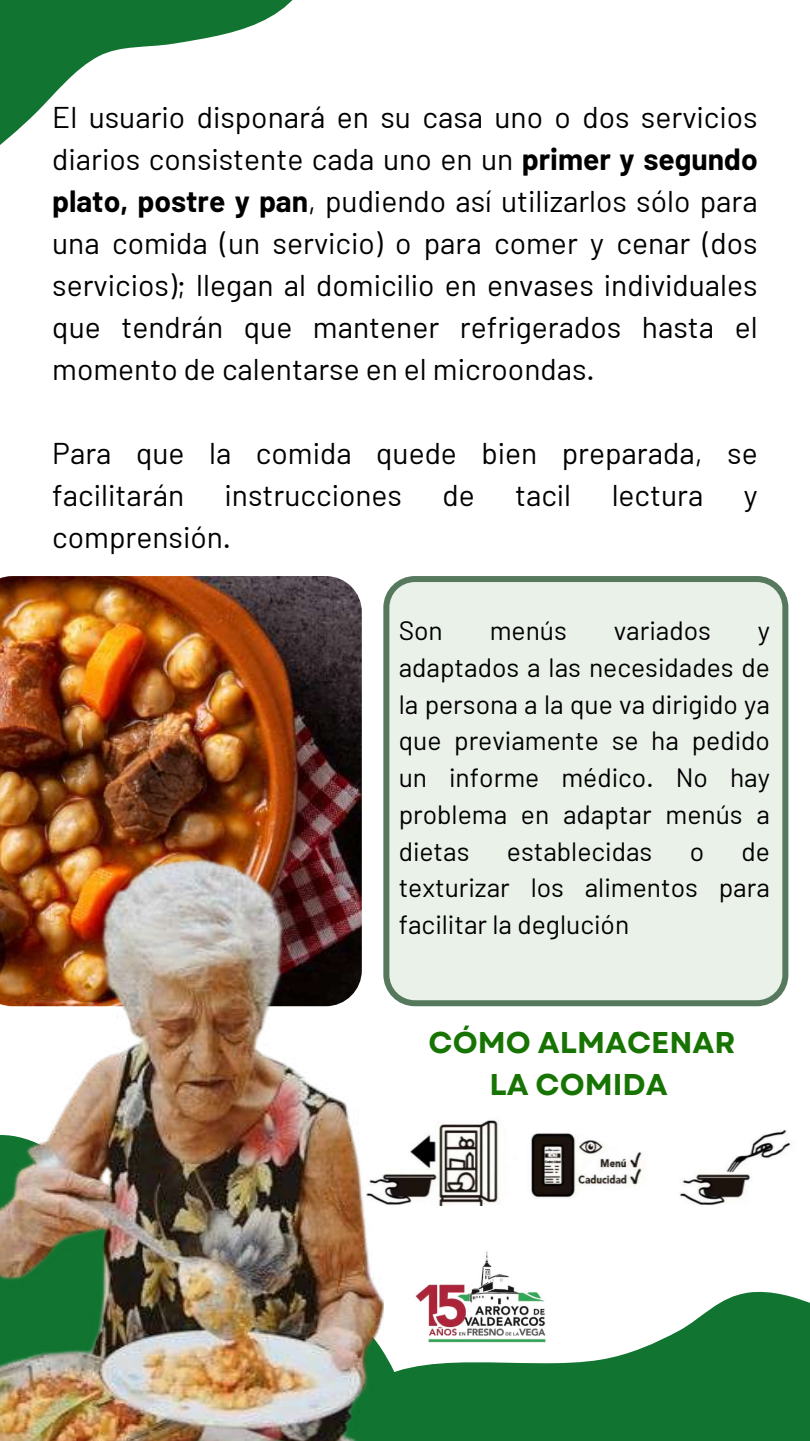
<style>
.page{position:relative;width:810px;height:1441px;background:#fff}
.page>*{position:absolute;margin:0;border:0;box-sizing:border-box;transform-origin:0 0}
.t1{font:30px/42px "Barlow";color:#000;text-align:justify}
.t2{font:700 30px/42px "Garet";color:#177402;text-align:center}
.t3{font:26.5px/36.8px "Barlow";color:#000;text-align:justify}
.s1{font-weight:700}
</style>
<div class="page">
<img style="left:0;top:576px;width:362px;height:270px">
<div style="left:383px;top:576px;width:405px;height:429px;background:#eaf1e9"></div>
<svg style="left:384px;top:1120px;width:426px;height:320px"></svg>
<svg style="left:0;top:0;width:293px;height:145px"></svg>
<img style="left:412px;top:1248px;width:145px;height:96px">
<img style="left:0;top:846px;width:384px;height:594px">
<p class="t1" style="left:52px;top:95px;width:707px">El usuario disponará en su casa uno o dos servicios diarios consistente cada uno en un <span class="s1">primer y segundo plato, postre y pan</span>, pudiendo así utilizarlos sólo para una comida (un servicio) o para comer y cenar (dos servicios); llegan al domicilio en envases individuales que tendrán que mantener refrigerados hasta el momento de calentarse en el microondas.</p>
<p class="t1" style="left:52px;top:431px;width:707px">Para que la comida quede bien preparada, se facilitarán</p>
<p class="t1" style="left:225px;top:473px;width:179px">instrucciones</p>
<p class="t1" style="left:442px;top:473px;width:34px">de</p>
<p class="t1" style="left:515px;top:473px;width:58px">tacil</p>
<p class="t1" style="left:612px;top:473px;width:93px">lectura</p>
<p class="t1" style="left:744px;top:473px;width:15px">y</p>
<p class="t1" style="left:52px;top:515px;width:180px">comprensión.</p>
<p class="t3" style="left:399px;top:611px;width:46px">Son</p>
<p class="t3" style="left:490px;top:611px;width:79px">menús</p>
<p class="t3" style="left:614px;top:611px;width:99px">variados</p>
<p class="t3" style="left:399px;top:611px;width:373px;text-indent:359px">y adaptados a las necesidades de la persona a la que va dirigido ya que previamente se ha pedido un informe médico. No hay problema en adaptar menús a dietas</p>
<p class="t3" style="left:399px;top:831px;width:373px;text-indent:343px">de texturizar los alimentos para facilitar la deglución</p>
<p class="t3" style="left:507px;top:831px;width:147px">establecidas</p>
<p class="t3" style="left:690px;top:831px;width:16px">o</p>
<p class="t2" style="left:429px;top:1021px;width:308px">CÓMO ALMACENAR<br>LA COMIDA</p>
</div>
